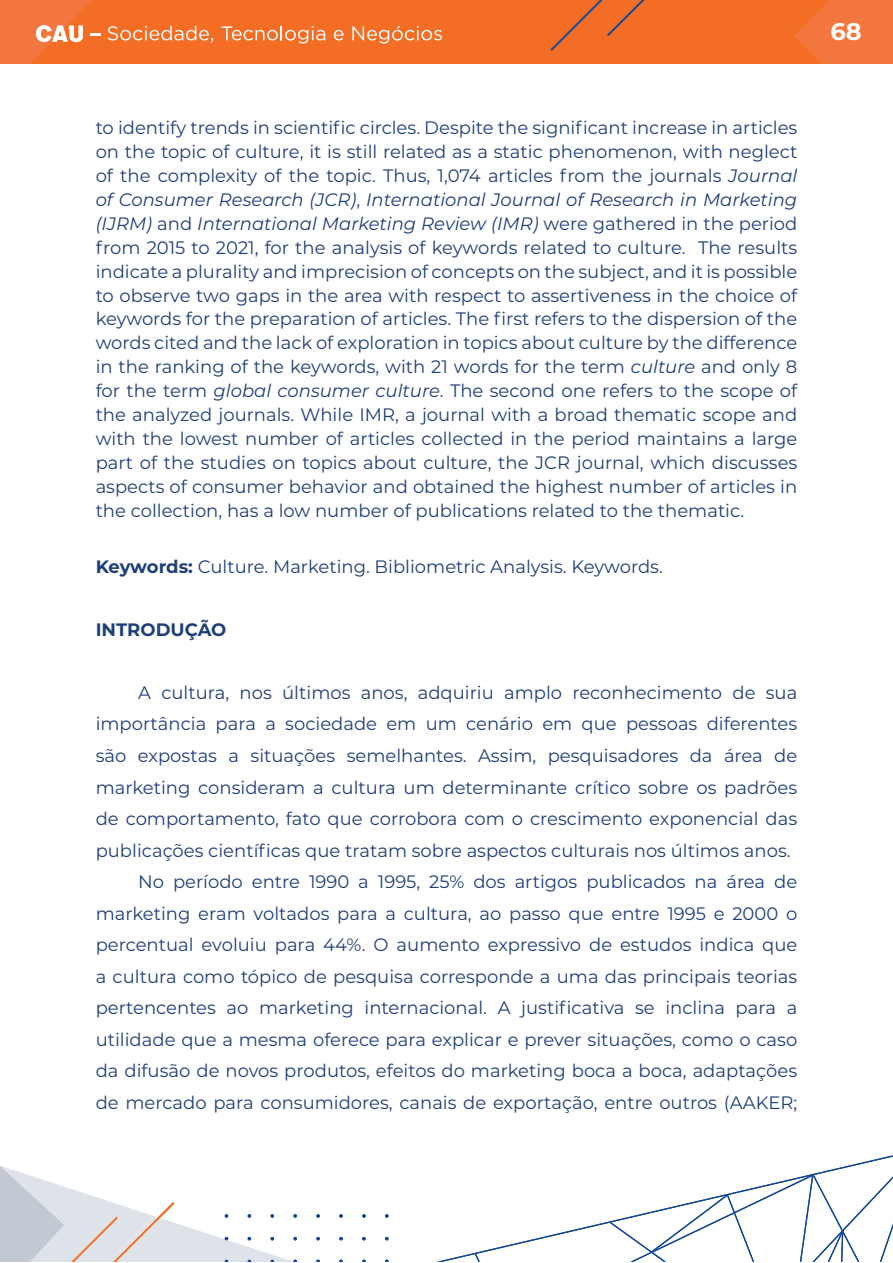
<style>
.page{position:relative;width:893px;height:1263px;background:#fff}
.page>*{position:absolute;margin:0;border:0;box-sizing:border-box;transform-origin:0 0}
.t1{font:700 24px "Montserrat";color:#fff}
.t2{font:18px/24px "Montserrat";color:#1f3f79;text-align:justify}
.t3{font:700 18px "Montserrat";color:#1f3f79}
.s1{font-style:italic}
.s2{font-weight:700}
</style>
<div class="page">
<div style="left:0;top:0;width:893px;height:64px;background:#f36e24"></div>
<svg style="left:550px;top:0;width:95px;height:51px"></svg>
<svg style="left:437px;top:1155px;width:456px;height:107px"></svg>
<svg style="left:475px;top:1253px;width:5px;height:9px"></svg>
<svg style="left:316px;top:1214px;width:4px;height:4px"></svg>
<svg style="left:339px;top:1214px;width:4px;height:4px"></svg>
<svg style="left:362px;top:1214px;width:4px;height:4px"></svg>
<svg style="left:385px;top:1214px;width:4px;height:4px"></svg>
<svg style="left:316px;top:1237px;width:4px;height:3px"></svg>
<svg style="left:339px;top:1237px;width:4px;height:3px"></svg>
<svg style="left:362px;top:1237px;width:4px;height:3px"></svg>
<svg style="left:385px;top:1237px;width:4px;height:3px"></svg>
<svg style="left:0;top:1166px;width:297px;height:96px"></svg>
<svg style="left:108px;top:26px;width:105px;height:17px"></svg>
<svg style="left:221px;top:26px;width:104px;height:18px"></svg>
<svg style="left:334px;top:30px;width:9px;height:11px"></svg>
<svg style="left:352px;top:26px;width:90px;height:18px"></svg>
<svg style="left:0;top:0;width:100px;height:64px"></svg>
<svg style="left:794px;top:0;width:99px;height:64px"></svg>
<svg style="left:610px;top:1166px;width:283px;height:96px"></svg>
<p class="t2" style="left:96px;top:114px;width:703px">to identify trends in scientific circles. Despite the significant increase in articles on the topic of culture, it is still related as a static phenomenon, with neglect of the complexity of the topic. Thus, 1,074 articles from the journals <span class="s1">Journal of Consumer Research (JCR)</span>, <span class="s1">International Journal of Research in Marketing (IJRM)</span> and <span class="s1">International Marketing Review (IMR)</span> were gathered in the period from 2015 to 2021, for the analysis of keywords related to culture. The results indicate a plurality and imprecision of concepts on the subject, and it is possible to observe two gaps in the area with respect to assertiveness in the choice of keywords for the preparation of articles. The first refers to the dispersion of the words cited and the lack of exploration in topics about culture by the difference in the ranking of the keywords, with 21 words for the term <span class="s1">culture</span> and only 8 for the term <span class="s1">global consumer culture</span>. The second one refers to the scope of the analyzed journals. While IMR, a journal with a broad thematic scope and with the lowest number of articles collected in the period maintains a large part of the studies on topics about culture, the JCR journal, which discusses aspects of consumer behavior and obtained the highest number of articles in the collection, has a low number of publications related to the thematic.</p>
<p class="t2" style="left:96px;top:554px;width:569px"><span class="s2">Keywords:</span> Culture. Marketing. Bibliometric Analysis. Keywords.</p>
<p class="t3" style="left:96px;top:617px;width:132px">INTRODUÇÃO</p>
<p class="t2" style="left:138px;top:680px;width:661px">A cultura, nos últimos anos, adquiriu amplo reconhecimento de sua</p>
<p class="t2" style="left:96px;top:711px;width:703px">importância para a sociedade em um cenário em que pessoas diferentes</p>
<p class="t2" style="left:96px;top:743px;width:703px">são expostas a situações semelhantes. Assim, pesquisadores da área de</p>
<p class="t2" style="left:96px;top:774px;width:703px">marketing consideram a cultura um determinante crítico sobre os padrões</p>
<p class="t2" style="left:96px;top:806px;width:703px">de comportamento, fato que corrobora com o crescimento exponencial das</p>
<p class="t2" style="left:96px;top:837px;width:696px">publicações científicas que tratam sobre aspectos culturais nos últimos anos.</p>
<p class="t2" style="left:138px;top:869px;width:660px">No período entre 1990 a 1995, 25% dos artigos publicados na área de</p>
<p class="t2" style="left:96px;top:900px;width:703px">marketing eram voltados para a cultura, ao passo que entre 1995 e 2000 o</p>
<p class="t2" style="left:96px;top:932px;width:703px">percentual evoluiu para 44%. O aumento expressivo de estudos indica que</p>
<p class="t2" style="left:96px;top:963px;width:703px">a cultura como tópico de pesquisa corresponde a uma das principais teorias</p>
<p class="t2" style="left:96px;top:995px;width:703px">pertencentes ao marketing internacional. A justificativa se inclina para a</p>
<p class="t2" style="left:96px;top:1026px;width:703px">utilidade que a mesma oferece para explicar e prever situações, como o caso</p>
<p class="t2" style="left:96px;top:1058px;width:703px">da difusão de novos produtos, efeitos do marketing boca a boca, adaptações</p>
<p class="t2" style="left:96px;top:1089px;width:703px">de mercado para consumidores, canais de exportação, entre outros (AAKER;</p>
<h1 class="t1" style="left:830px;top:14px;width:33px">68</h1>
</div>
